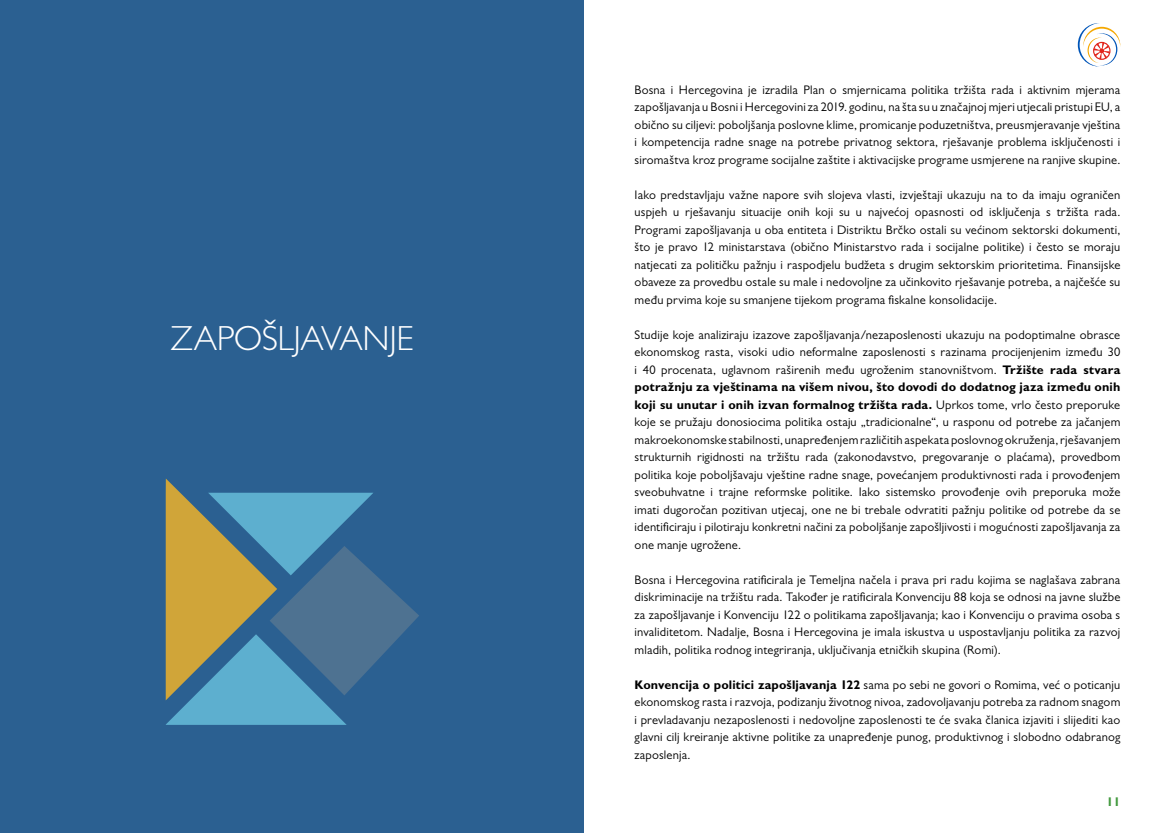
<style>
.page{position:relative;width:1170px;height:833px;background:#fff}
.page>*{position:absolute;margin:0;border:0;box-sizing:border-box;transform-origin:0 0}
.t1{font:300 35px "Gill Sans MT Pro";letter-spacing:-.01em;color:#fff}
.t2{font:12.5px/17.5px "Gill Sans MT Pro";letter-spacing:.01em;color:#000;text-align:justify}
.t3{font:700 12.5px "Gill Sans MT Pro";color:#41993d}
.s1{font-weight:700}
</style>
<div class="page">
<svg style="left:1077px;top:23px;width:43px;height:44px"></svg>
<div style="left:0;top:0;width:583px;height:833px;background:#2b6091"></div>
<svg style="left:166px;top:479px;width:253px;height:246px"></svg>
<h1 class="t1" style="left:171px;top:317px;width:245px">ZAPOŠLJAVANJE</h1>
<p class="t2" style="left:634px;top:80px;width:487px">Bosna i Hercegovina je izradila Plan o smjernicama politika tržišta rada i aktivnim mjerama zapošljavanja u Bosni i Hercegovini za 2019. godinu, na šta su u značajnoj mjeri utjecali pristupi EU, a obično su ciljevi: poboljšanja poslovne klime, promicanje poduzetništva, preusmjeravanje vještina i kompetencija radne snage na potrebe privatnog sektora, rješavanje problema isključenosti i siromaštva kroz programe socijalne zaštite i aktivacijske programe usmjerene na ranjive skupine.</p>
<p class="t2" style="left:634px;top:185px;width:487px">Iako predstavljaju važne napore svih slojeva vlasti, izvještaji ukazuju na to da imaju ograničen uspjeh u rješavanju situacije onih koji su u najvećoj opasnosti od isključenja s tržišta rada.<br>Programi zapošljavanja u oba entiteta i Distriktu Brčko ostali su većinom sektorski dokumenti, što je pravo 12 ministarstava (obično Ministarstvo rada i socijalne politike) i često se moraju natjecati za političku pažnju i raspodjelu budžeta s drugim sektorskim prioritetima. Finansijske obaveze za provedbu ostale su male i nedovoljne za učinkovito rješavanje potreba, a najčešće su među prvima koje su smanjene tijekom programa fiskalne konsolidacije.</p>
<p class="t2" style="left:634px;top:325px;width:487px">Studije koje analiziraju izazove zapošljavanja/nezaposlenosti ukazuju na podoptimalne obrasce ekonomskog rasta, visoki udio neformalne zaposlenosti s razinama procijenjenim između 30 i 40 procenata, uglavnom raširenih među ugroženim stanovništvom. <span class="s1">Tržište rada stvara potražnju za vještinama na višem nivou, što dovodi do dodatnog jaza između onih koji su unutar i onih izvan formalnog tržišta rada.</span> Uprkos tome, vrlo često preporuke koje se pružaju donosiocima politika ostaju „tradicionalne“, u rasponu od potrebe za jačanjem makroekonomske stabilnosti, unapređenjem različitih aspekata poslovnog okruženja, rješavanjem strukturnih rigidnosti na tržištu rada (zakonodavstvo, pregovaranje o plaćama), provedbom politika koje poboljšavaju vještine radne snage, povećanjem produktivnosti rada i provođenjem sveobuhvatne i trajne reformske politike. Iako sistemsko provođenje ovih preporuka može imati dugoročan pozitivan utjecaj, one ne bi trebale odvratiti pažnju politike od potrebe da se identificiraju i pilotiraju konkretni načini za poboljšanje zapošljivosti i mogućnosti zapošljavanja za one manje ugrožene.</p>
<p class="t2" style="left:634px;top:570px;width:487px">Bosna i Hercegovina ratificirala je Temeljna načela i prava pri radu kojima se naglašava zabrana diskriminacije na tržištu rada. Također je ratificirala Konvenciju 88 koja se odnosi na javne službe za zapošljavanje i Konvenciju 122 o politikama zapošljavanja; kao i Konvenciju o pravima osoba s invaliditetom. Nadalje, Bosna i Hercegovina je imala iskustva u uspostavljanju politika za razvoj mladih, politika rodnog integriranja, uključivanja etničkih skupina (Romi).</p>
<p class="t2" style="left:634px;top:675px;width:487px"><span class="s1">Konvencija o politici zapošljavanja 122</span> sama po sebi ne govori o Romima, već o poticanju ekonomskog rasta i razvoja, podizanju životnog nivoa, zadovoljavanju potreba za radnom snagom i prevladavanju nezaposlenosti i nedovoljne zaposlenosti te će svaka članica izjaviti i slijediti kao glavni cilj kreiranje aktivne politike za unapređenje punog, produktivnog i slobodno odabranog zaposlenja.</p>
<p class="t3" style="left:1106px;top:794px;width:15px">11</p>
</div>
